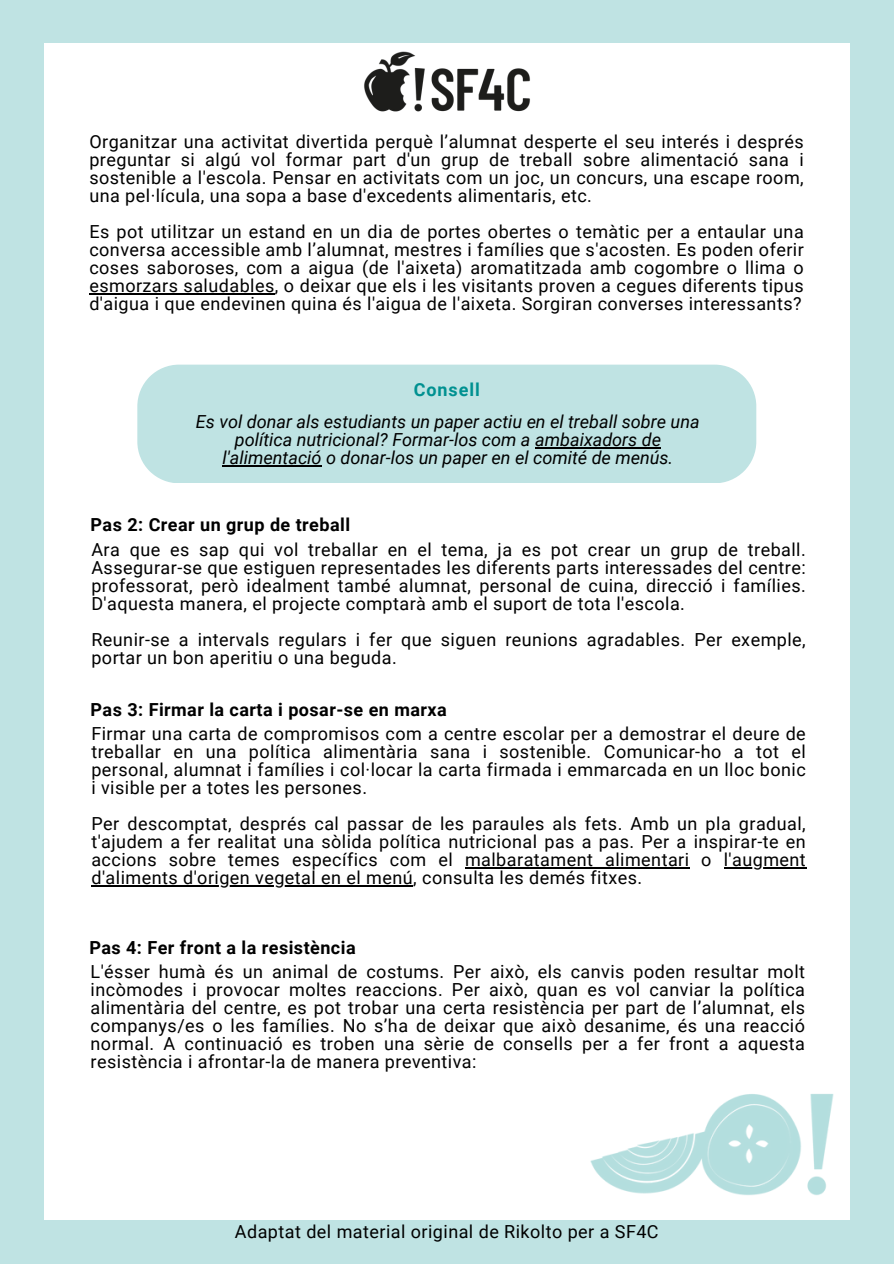
<style>
.page{position:relative;width:894px;height:1264px;background:#fff}
.page>*{position:absolute;margin:0;border:0;box-sizing:border-box;transform-origin:0 0}
.t1{font:18px/18px "Roboto";letter-spacing:.025em;color:#000;text-align:justify}
.t2{font:italic 18px/18px "Roboto";color:#000;text-align:center}
.t3{font:700 18px "Roboto";letter-spacing:.025em;color:#000}
.t4{font:700 18px "Roboto";letter-spacing:.05em;color:#009191}
</style>
<div class="page">
<div style="left:0;top:0;width:893px;height:1263px;background:#bfe3e3"></div>
<div style="left:44px;top:43px;width:805px;height:1176px;background:#fff"></div>
<img style="left:530px;top:966px;width:320px;height:254px">
<img style="left:364px;top:51px;width:166px;height:61px">
<hr style="left:89px;top:293px;width:186px;height:1px;background:#000">
<div style="left:137px;top:364px;width:619px;height:119px;background:#bfe3e3"></div>
<hr style="left:535px;top:447px;width:126px;height:1px;background:#000">
<hr style="left:222px;top:465px;width:99px;height:1px;background:#000">
<hr style="left:465px;top:867px;width:224px;height:1px;background:#000">
<hr style="left:723px;top:867px;width:83px;height:1px;background:#000">
<hr style="left:91px;top:885px;width:322px;height:1px;background:#000">
<p class="t1" style="left:89px;top:133px;width:715px">Organitzar una activitat divertida perquè l’alumnat desperte el seu interés i després preguntar si algú vol formar part d'un grup de treball sobre alimentació sana i sostenible a l'escola. Pensar en activitats com un joc, un concurs, una escape room, una pel·lícula, una sopa a base d'excedents alimentaris, etc.</p>
<p class="t1" style="left:89px;top:223px;width:715px">Es pot utilitzar un estand en un dia de portes obertes o temàtic per a entaular una conversa accessible amb l’alumnat, mestres i famílies que s'acosten. Es poden oferir coses saboroses, com a aigua (de l'aixeta) aromatitzada amb cogombre o llima o esmorzars saludables, o deixar que els i les visitants proven a cegues diferents tipus d'aigua i que endevinen quina és l'aigua de l'aixeta. Sorgiran converses interessants?</p>
<h1 class="t4" style="left:413px;top:379px;width:67px">Consell</h1>
<p class="t2" style="left:196px;top:412px;width:505px">Es vol donar als estudiants un paper actiu en el treball sobre una política nutricional? Formar-los com a ambaixadors de l'alimentació o donar-los un paper en el comité de menús.</p>
<h1 class="t3" style="left:91px;top:514px;width:261px">Pas 2: Crear un grup de treball</h1>
<p class="t1" style="left:91px;top:540px;width:715px">Ara que es sap qui vol treballar en el tema, ja es pot crear un grup de treball.<br>Assegurar-se que estiguen representades les diferents parts interessades del centre: professorat, però idealment també alumnat, personal de cuina, direcció i famílies.<br>D'aquesta manera, el projecte comptarà amb el suport de tota l'escola.</p>
<p class="t1" style="left:91px;top:630px;width:715px">Reunir-se a intervals regulars i fer que siguen reunions agradables. Per exemple, portar un bon aperitiu o una beguda.</p>
<h1 class="t3" style="left:91px;top:699px;width:357px">Pas 3: Firmar la carta i posar-se en marxa</h1>
<p class="t1" style="left:91px;top:725px;width:715px">Firmar una carta de compromisos com a centre escolar per a demostrar el deure de treballar en una política alimentària sana i sostenible. Comunicar-ho a tot el personal, alumnat i famílies i col·locar la carta firmada i emmarcada en un lloc bonic i visible per a totes les persones.</p>
<p class="t1" style="left:91px;top:815px;width:715px">Per descomptat, després cal passar de les paraules als fets. Amb un pla gradual, t'ajudem a fer realitat una sòlida política nutricional pas a pas. Per a inspirar-te en accions sobre temes específics com el malbaratament alimentari o</p>
<h1 class="t1" style="left:723px;top:851px;width:84px">l'augment</h1>
<p class="t1" style="left:91px;top:869px;width:552px">d'aliments d'origen vegetal en el menú, consulta les demés fitxes.</p>
<p class="t3" style="left:89px;top:937px;width:268px">Pas 4: Fer front a la resistència</p>
<p class="t1" style="left:91px;top:962px;width:715px">L'ésser humà és un animal de costums. Per això, els canvis poden resultar molt incòmodes i provocar moltes reaccions. Per això, quan es vol canviar la política alimentària del centre, es pot trobar una certa resistència per part de l’alumnat, els companys/es o les famílies. No s’ha de deixar que això desanime, és una reacció normal. A continuació es troben una sèrie de consells per a fer front a aquesta resistència i afrontar-la de manera preventiva:</p>
<p class="t1" style="left:235px;top:1222px;width:425px">Adaptat del material original de Rikolto per a SF4C</p>
</div>
